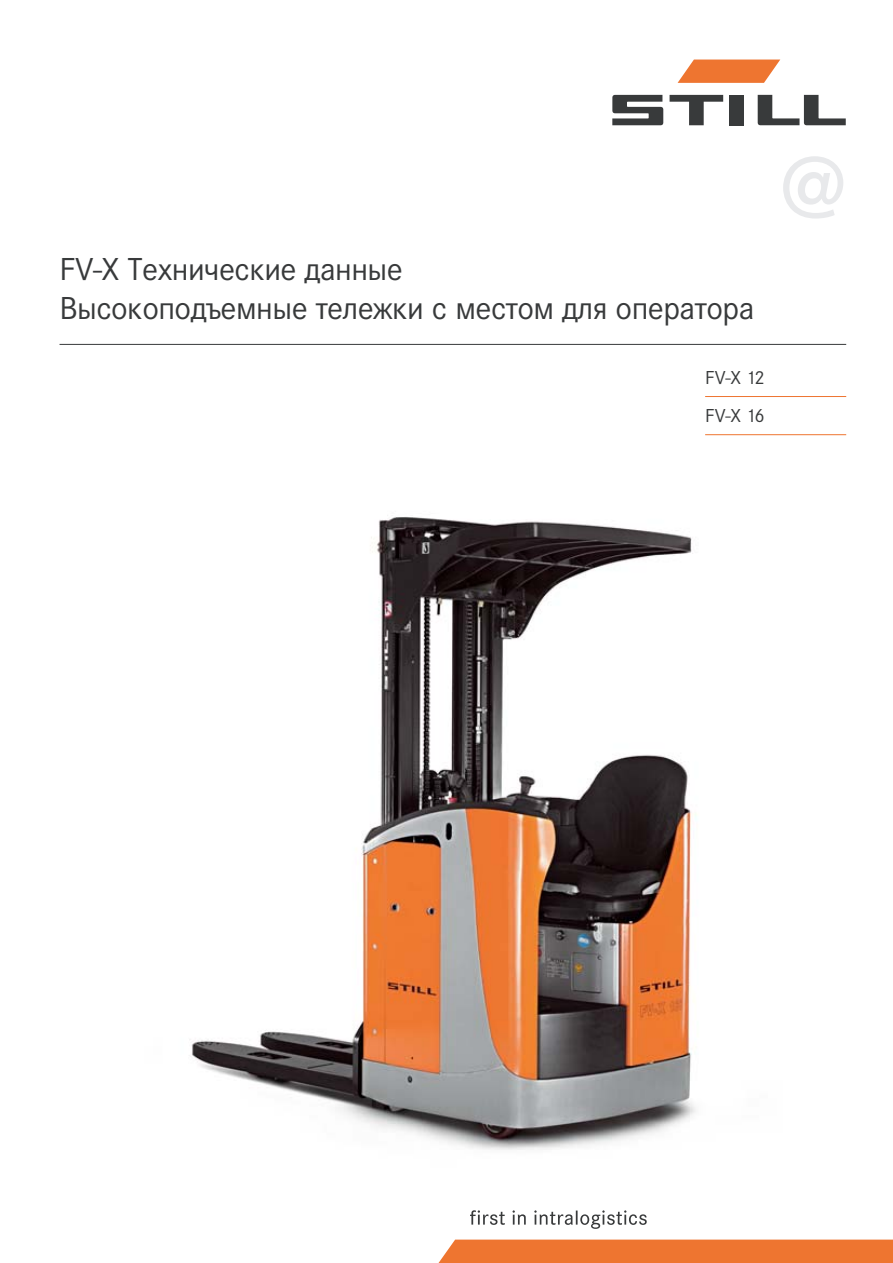
<style>
.page{position:relative;width:893px;height:1263px;background:#fff}
.page>*{position:absolute;margin:0;border:0;box-sizing:border-box;transform-origin:0 0}
.t1{font:600 90px "Corporate S";color:#e8e9eb}
.t2{font:33px/39px "Corporate S";letter-spacing:-.015em;color:#383a3b}
.t3{font:19.5px/38.2px "Corporate S";letter-spacing:-.035em;color:#383a3b}
</style>
<div class="page">
<img style="left:94px;top:343px;width:688px;height:807px">
<svg style="left:470px;top:1210px;width:177px;height:19px"></svg>
<div style="left:438px;top:1239px;width:455px;height:24px;background:#ee7530"></div>
<svg style="left:670px;top:95px;width:53px;height:30px"></svg>
<div style="left:730px;top:95px;width:14px;height:30px;background:#383a3b"></div>
<svg style="left:612px;top:95px;width:51px;height:30px"></svg>
<svg style="left:758px;top:95px;width:88px;height:30px"></svg>
<svg style="left:678px;top:60px;width:102px;height:23px;background:#f08a50"></svg>
<hr style="left:705px;top:396px;width:141px;height:1px;background:#ee7530">
<hr style="left:705px;top:434px;width:141px;height:1px;background:#ee7530">
<hr style="left:60px;top:344px;width:786px;height:1px;background:#383a3b">
<p class="t2" style="left:60px;top:251px;width:696px">FV-X Технические данные<br>Высокоподъемные тележки с местом для оператора</p>
<p class="t3" style="left:705px;top:359px;width:61px">FV-X 12<br>FV-X 16</p>
<h1 class="t1" style="left:780px;top:152px;width:67px">@</h1>
</div>
